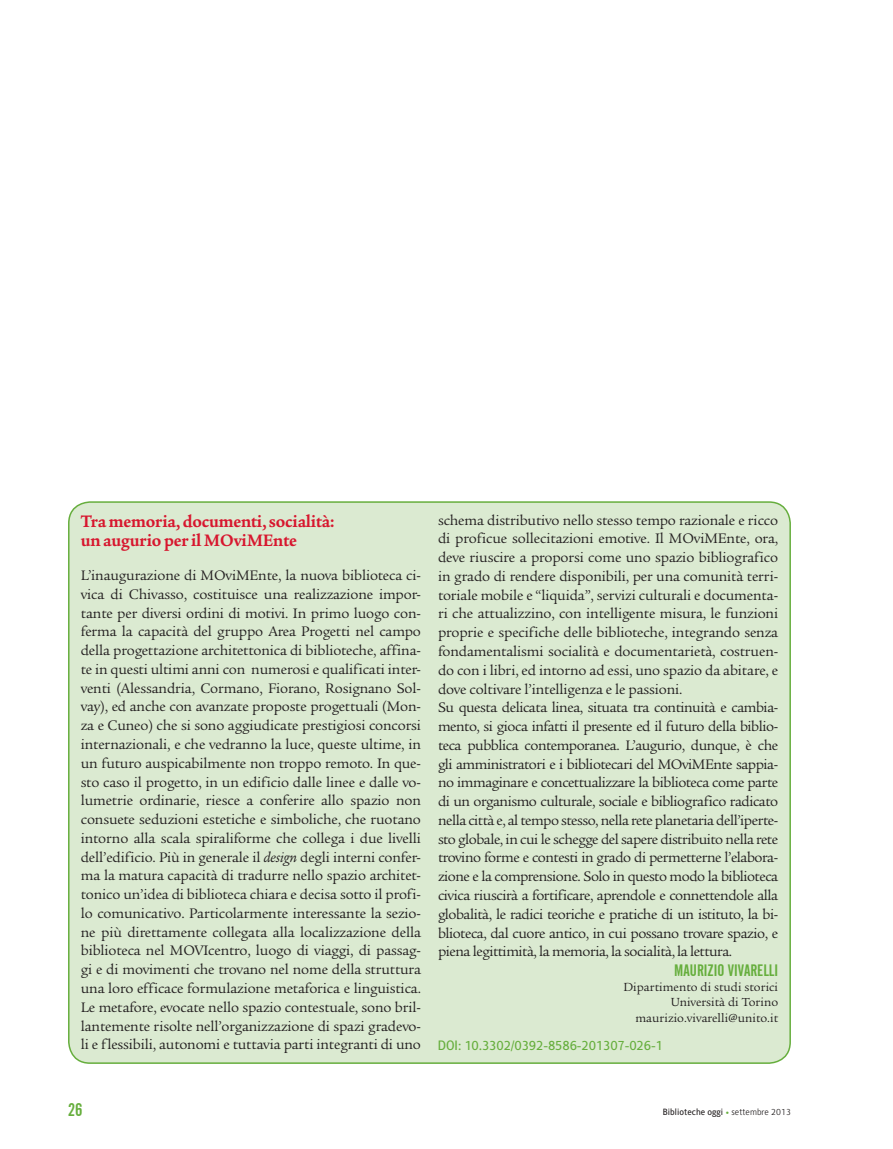
<style>
.page{position:relative;width:893px;height:1149px;background:#fff}
.page>*{position:absolute;margin:0;border:0;box-sizing:border-box;transform-origin:0 0}
.t1{font:700 18px/19.5px "Legacy Ser ITC";letter-spacing:-.01em;color:#d7162e;scale:.93 1}
.t2{font:18px "Alternate Gothic No 2 BT";color:#66ae3d}
.t3{font:16.5px "Alternate Gothic No 2 BT";color:#66ae3d}
.t4{font:15px/18.8px "Legacy Ser ITC";letter-spacing:-.03em;color:#231f20;text-align:justify}
.t5{font:13.5px "Alber";letter-spacing:-.01em;color:#66ae3d}
.t6{font:12.75px/15.3px "Legacy Ser ITC";color:#231f20;text-align:right}
.t7{font:9px "Alber";color:#231f20}
.s1{font-style:italic}
.s2{font-weight:700;font-style:italic;color:#66ae3d}
.s3{font-weight:300}
</style>
<div class="page">
<div style="left:69px;top:502px;width:721px;height:560px;background:#dbead1;border-radius:21px"></div>
<p class="t1" style="left:81px;top:511px;width:274px">Tra memoria, documenti, socialità: un augurio per il MOviMEnte</p>
<p class="t4" style="left:81px;top:566px;width:342px">L’inaugurazione di MOviMEnte, la nuova biblioteca ci&shy;vica di Chivasso, costituisce una realizzazione impor&shy;tante per diversi ordini di motivi. In primo luogo con&shy;ferma la capacità del gruppo Area Progetti nel campo della progettazione architettonica di biblioteche, affina&shy;te in questi ultimi anni con numerosi e qualificati inter&shy;venti (Alessandria, Cormano, Fiorano, Rosignano Sol&shy;vay), ed anche con avanzate proposte progettuali (Mon&shy;za e Cuneo) che si sono aggiudicate prestigiosi concorsi internazionali, e che vedranno la luce, queste ultime, in un futuro auspicabilmente non troppo remoto. In que&shy;sto caso il progetto, in un edificio dalle linee e dalle vo&shy;lumetrie ordinarie, riesce a conferire allo spazio non consuete seduzioni estetiche e simboliche, che ruotano intorno alla scala spiraliforme che collega i due livelli dell’edificio. Più in generale il <span class="s1">design</span> degli interni confer&shy;ma la matura capacità di tradurre nello spazio architet&shy;tonico un’idea di biblioteca chiara e decisa sotto il profi&shy;lo comunicativo. Particolarmente interessante la sezio&shy;ne più direttamente collegata alla localizzazione della biblioteca nel MOVIcentro, luogo di viaggi, di passag&shy;gi e di movimenti che trovano nel nome della struttura una loro efficace formulazione metaforica e linguistica.<br>Le metafore, evocate nello spazio contestuale, sono bril&shy;lantemente risolte nell’organizzazione di spazi gradevo&shy;li e flessibili, autonomi e tuttavia parti integranti di uno</p>
<p class="t4" style="left:438px;top:510px;width:342px;text-align:left">schema distributivo nello stesso tempo razionale e ricco di proficue sollecitazioni emotive. Il MOviMEnte, ora, deve riuscire a proporsi come uno spazio bibliografico in grado di rendere disponibili, per una comunità terri&shy;toriale mobile e “liquida”, servizi culturali e documenta&shy;ri che attualizzino, con intelligente misura, le funzioni proprie e specifiche delle biblioteche, integrando senza fondamentalismi socialità e documentarietà, costruen&shy;do con i libri, ed intorno ad essi, uno spazio da abitare, e dove coltivare l’intelligenza e le passioni.<br>Su questa delicata linea, situata tra continuità e cambia&shy;mento, si gioca infatti il presente ed il futuro della biblio&shy;teca pubblica contemporanea. L’augurio, dunque, è che gli amministratori e i bibliotecari del MOviMEnte sappia&shy;no immaginare e concettualizzare la biblioteca come parte di un organismo culturale, sociale e bibliografico radicato nella città e, al tempo stesso, nella rete planetaria dell’iperte&shy;sto globale, in cui le schegge del sapere distribuito nella rete trovino forme e contesti in grado di permetterne l’elabora&shy;zione e la comprensione. Solo in questo modo la biblioteca civica riuscirà a fortificare, aprendole e connettendole alla globalità, le radici teoriche e pratiche di un istituto, la bi&shy;blioteca, dal cuore antico, in cui possano trovare spazio, e piena legittimità, la memoria, la socialità, la lettura.</p>
<p class="t3" style="left:674px;top:960px;width:105px">MAURIZIO VIVARELLI</p>
<p class="t6" style="left:623px;top:979px;width:156px">Dipartimento di studi storici<br>Università di Torino maurizio.vivarelli@unito.it</p>
<p class="t5" style="left:438px;top:1036px;width:226px">DOI: 10.3302/0392-8586-201307-026-1</p>
<p class="t2" style="left:68px;top:1099px;width:16px">26</p>
<p class="t7" style="left:663px;top:1106px;width:129px">Biblioteche oggi <span class="s2">•</span> <span class="s3">settembre 2013</span></p>
</div>
